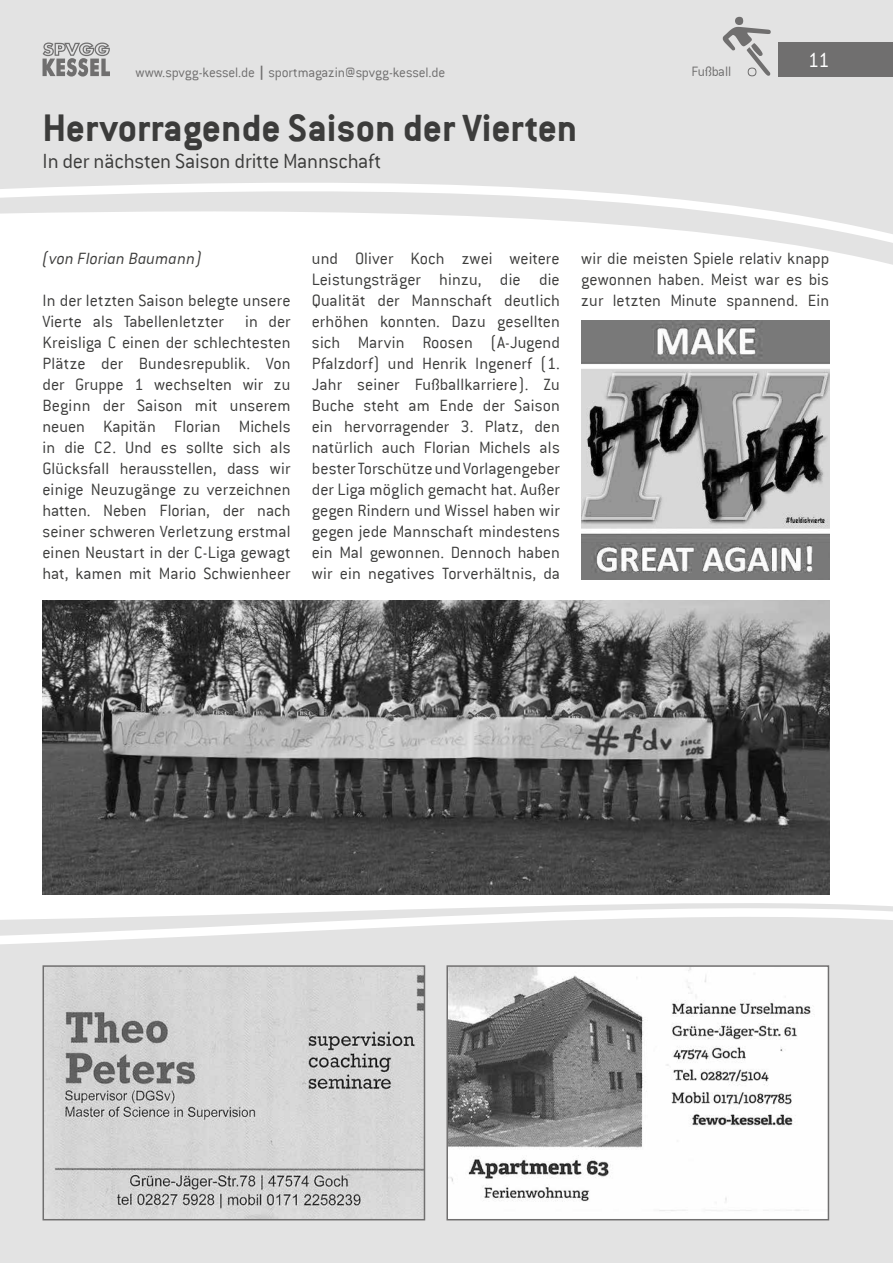
<style>
.page{position:relative;width:893px;height:1263px;background:#fff}
.page>*{position:absolute;margin:0;border:0;box-sizing:border-box;transform-origin:0 0}
.t1{font:700 42px "Conduit ITC";color:#3c3c3b}
.t2{font:300 22.5px "Conduit ITC";letter-spacing:-.01em;color:#3c3c3b}
.t3{font:300 22.5px "Conduit ITC";color:#fff}
.t4{font:300 18px/21px "Conduit ITC";color:#3c3c3b;text-align:justify}
.t5{font:italic 300 18px "Conduit ITC";color:#3c3c3b}
.t6{font:300 15px "Conduit ITC";letter-spacing:-.015em;color:#706f6f}
.s1{font-family:"Futura";font-weight:500;font-stretch:condensed}
</style>
<div class="page">
<div style="left:0;top:0;width:893px;height:124px;background:#e3e3e3"></div>
<svg style="left:0;top:124px;width:893px;height:141px;fill:#e3e3e3"></svg>
<div style="left:0;top:1009px;width:893px;height:254px;background:#e3e3e3"></div>
<svg style="left:0;top:865px;width:893px;height:144px;fill:#e3e3e3"></svg>
<div style="left:778px;top:43px;width:115px;height:34px;background:#706f6f"></div>
<svg style="left:43px;top:43px;width:67px;height:34px;background:#a9a9a9"></svg>
<svg style="left:723px;top:17px;width:48px;height:59px;background:#c4c4c4"></svg>
<img style="left:43px;top:600px;width:786px;height:294px">
<img style="left:581px;top:321px;width:248px;height:258px">
<img style="left:449px;top:968px;width:377px;height:249px">
<div style="left:446px;top:965px;width:383px;height:255px;border:2px solid #706f6f"></div>
<img style="left:46px;top:968px;width:376px;height:249px">
<div style="left:43px;top:965px;width:382px;height:255px;border:2px solid #706f6f"></div>
<p class="t6" style="left:135px;top:64px;width:311px">www.spvgg-kessel.de <span class="s1">|</span> sportmagazin@spvgg-kessel.de</p>
<h1 class="t1" style="left:43px;top:104px;width:536px">Hervorragende Saison der Vierten</h1>
<p class="t2" style="left:43px;top:149px;width:340px">In der nächsten Saison dritte Mannschaft</p>
<p class="t6" style="left:691px;top:63px;width:41px">Fußball</p>
<p class="t3" style="left:808px;top:47px;width:23px">11</p>
<p class="t5" style="left:43px;top:249px;width:161px">(von Florian Baumann)</p>
<p class="t4" style="left:43px;top:290px;width:250px">In der letzten Saison belegte unsere Vierte als Tabellenletzter in der Kreisliga C einen der schlechtesten Plätze der Bundesrepublik. Von der Gruppe 1 wechselten wir zu Beginn der Saison mit unserem neuen Kapitän Florian Michels in die C2. Und es sollte sich als Glücksfall herausstellen, dass wir einige Neuzugänge zu verzeichnen hatten. Neben Florian, der nach seiner schweren Verletzung erstmal einen Neustart in der C-Liga gewagt hat, kamen mit Mario Schwienheer</p>
<p class="t4" style="left:312px;top:248px;width:250px">und Oliver Koch zwei weitere Leistungsträger hinzu, die die Qualität der Mannschaft deutlich erhöhen konnten. Dazu gesellten sich Marvin Roosen (A-Jugend Pfalzdorf) und Henrik Ingenerf (1.<br>Jahr seiner Fußballkarriere). Zu Buche steht am Ende der Saison ein hervorragender 3. Platz, den natürlich auch Florian Michels als bester Torschütze und Vorlagengeber der Liga möglich gemacht hat. Außer gegen Rindern und Wissel haben wir gegen jede Mannschaft mindestens ein Mal gewonnen. Dennoch haben wir ein negatives Torverhältnis, da</p>
<p class="t4" style="left:581px;top:248px;width:250px">wir die meisten Spiele relativ knapp gewonnen haben. Meist war es bis zur letzten Minute spannend. Ein</p>
</div>
